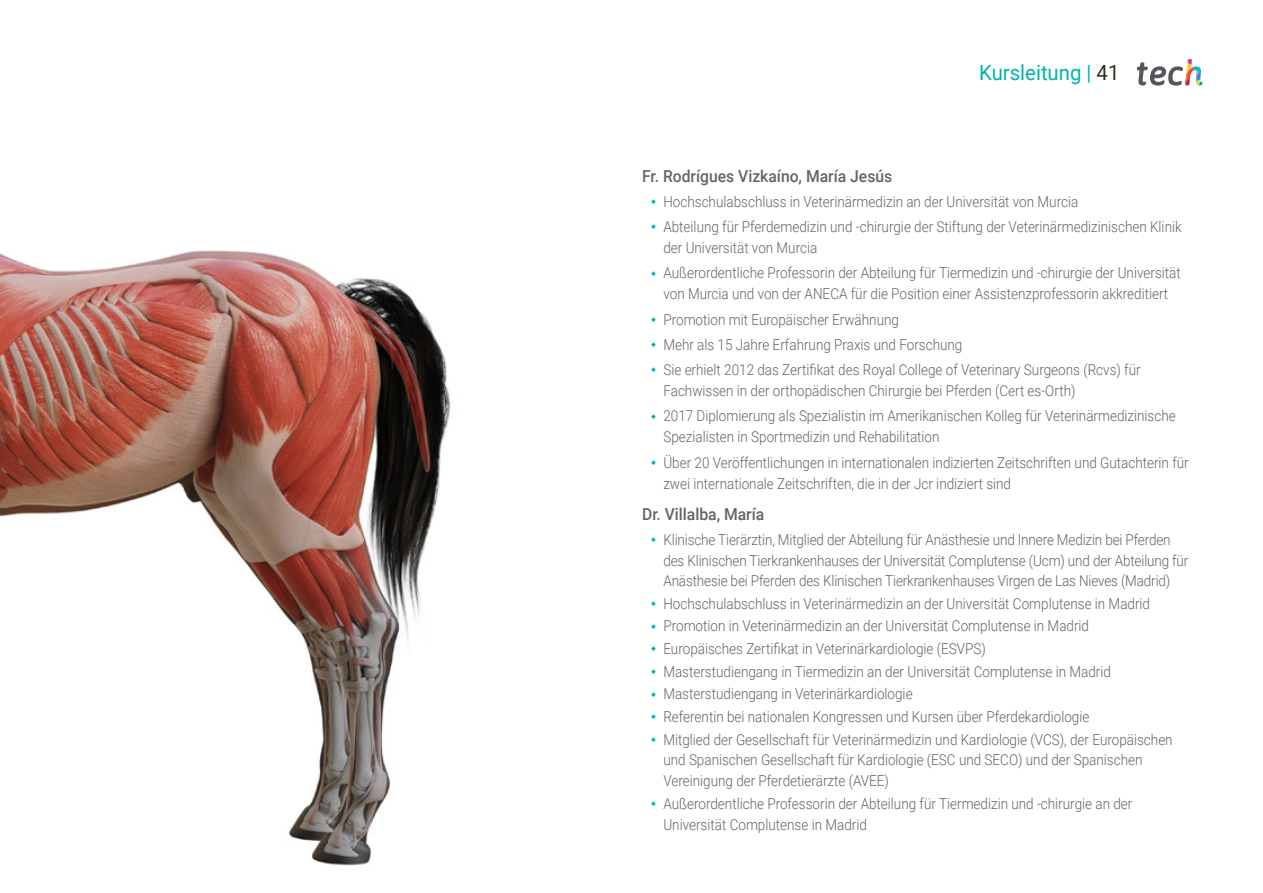
<style>
.page{position:relative;width:1263px;height:893px;background:#fff}
.page>*{position:absolute;margin:0;border:0;box-sizing:border-box;transform-origin:0 0}
.t1{font:21px "Roboto";color:#00b2af}
.t2{font:500 16.5px "Roboto";color:#61646a;scale:.95 1}
.t3{font:300 15px/25.2px "Roboto";color:#61646a;scale:.9 1}
.s1{color:#312e20}
</style>
<div class="page">
<img style="left:0;top:250px;width:451px;height:616px">
<svg style="left:1137px;top:59px;width:65px;height:27px"></svg>
<h1 class="t1" style="left:979px;top:57px;width:142px">Kursleitung | <span class="s1">41</span></h1>
<p class="t2" style="left:642px;top:164px;width:265px">Fr. Rodrígues Vizkaíno, María Jesús</p>
<p class="t3" style="left:663px;top:188px;width:577px">Hochschulabschluss in Veterinärmedizin an der Universität von Murcia<br>Abteilung für Pferdemedizin und -chirurgie der Stiftung der Veterinärmedizinischen Klinik</p>
<p class="t3" style="left:663px;top:234px;width:576px">der Universität von Murcia<br>Außerordentliche Professorin der Abteilung für Tiermedizin und -chirurgie der Universität</p>
<p class="t3" style="left:663px;top:281px;width:562px">von Murcia und von der ANECA für die Position einer Assistenzprofessorin akkreditiert Promotion mit Europäischer Erwähnung<br>Mehr als 15 Jahre Erfahrung Praxis und Forschung<br>Sie erhielt 2012 das Zertifikat des Royal College of Veterinary Surgeons (Rcvs) für</p>
<p class="t3" style="left:663px;top:378px;width:571px">Fachwissen in der orthopädischen Chirurgie bei Pferden (Cert es-Orth)<br>2017 Diplomierung als Spezialistin im Amerikanischen Kolleg für Veterinärmedizinische</p>
<p class="t3" style="left:663px;top:424px;width:585px">Spezialisten in Sportmedizin und Rehabilitation<br>Über 20 Veröffentlichungen in internationalen indizierten Zeitschriften und Gutachterin für</p>
<p class="t3" style="left:663px;top:470px;width:388px">zwei internationale Zeitschriften, die in der Jcr indiziert sind</p>
<p class="t2" style="left:642px;top:503px;width:130px">Dr. Villalba, María</p>
<p class="t3" style="left:663px;top:529px;width:585px;line-height:20.5px">Klinische Tierärztin, Mitglied der Abteilung für Anästhesie und Innere Medizin bei Pferden des Klinischen Tierkrankenhauses der Universität Complutense (Ucm) und der Abteilung für<br>Anästhesie bei Pferden des Klinischen Tierkrankenhauses Virgen de Las Nieves (Madrid)</p>
<p class="t3" style="left:663px;top:591px;width:567px;line-height:22.6px">Hochschulabschluss in Veterinärmedizin an der Universität Complutense in Madrid Promotion in Veterinärmedizin an der Universität Complutense in Madrid<br>Europäisches Zertifikat in Veterinärkardiologie (ESVPS)<br>Masterstudiengang in Tiermedizin an der Universität Complutense in Madrid Masterstudiengang in Veterinärkardiologie<br>Referentin bei nationalen Kongressen und Kursen über Pferdekardiologie<br>Mitglied der Gesellschaft für Veterinärmedizin und Kardiologie (VCS), der Europäischen</p>
<p class="t3" style="left:663px;top:749px;width:534px;line-height:20.5px">und Spanischen Gesellschaft für Kardiologie (ESC und SECO) und der Spanischen<br>Vereinigung der Pferdetierärzte (AVEE)</p>
<p class="t3" style="left:663px;top:792px;width:523px;line-height:21px">Außerordentliche Professorin der Abteilung für Tiermedizin und -chirurgie an der<br>Universität Complutense in Madrid</p>
</div>
